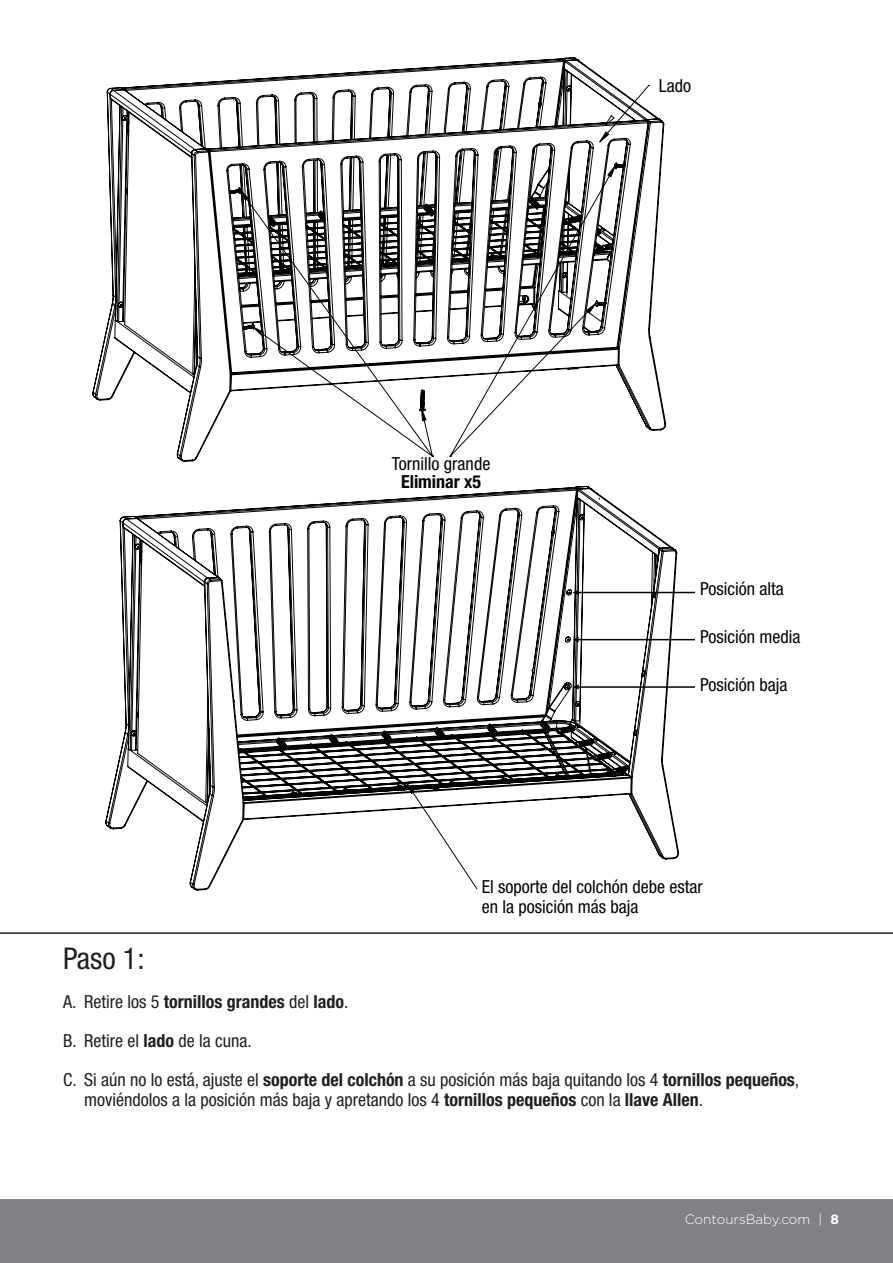
<style>
.page{position:relative;width:893px;height:1263px;background:#fff}
.page>*{position:absolute;margin:0;border:0;box-sizing:border-box;transform-origin:0 0}
.t1{font:condensed 30px "Helvetica Neue";color:#231f20}
.t2{font:condensed 18px "Helvetica Neue";color:#231f20}
.t3{font:condensed 18px/18px "Helvetica Neue";color:#040503;text-align:center}
.t4{font:700 condensed 18px "Helvetica Neue";color:#231f20}
.t5{font:300 13.5px "Gotham";color:#fff}
.s1{font-weight:700}
.s2{font-weight:400}
</style>
<div class="page">
<div style="left:0;top:1199px;width:893px;height:64px;background:#808285"></div>
<svg style="left:105px;top:486px;width:575px;height:405px"></svg>
<svg style="left:92px;top:57px;width:575px;height:405px"></svg>
<svg style="left:599px;top:85px;width:51px;height:58px"></svg>
<hr style="left:577px;top:592px;width:118px;height:1px;background:#040503">
<svg style="left:573px;top:590px;width:6px;height:5px"></svg>
<hr style="left:577px;top:639px;width:118px;height:1px;background:#040503">
<svg style="left:573px;top:637px;width:6px;height:5px"></svg>
<hr style="left:577px;top:686px;width:118px;height:2px;background:#040503">
<svg style="left:573px;top:684px;width:6px;height:6px"></svg>
<hr style="left:0;top:932px;width:892px;height:2px;background:#231f20">
<p class="t3" style="left:392px;top:455px;width:100px">Tornillo grande<br><span class="s1">Eliminar x5</span></p>
<p class="t3" style="left:659px;top:76px;width:34px">Lado</p>
<p class="t3" style="left:700px;top:579px;width:85px">Posición alta</p>
<p class="t3" style="left:700px;top:627px;width:102px">Posición media</p>
<p class="t3" style="left:700px;top:675px;width:89px">Posición baja</p>
<p class="t3" style="left:482px;top:877px;width:223px;line-height:19.5px;text-align:left">El soporte del colchón debe estar en la posición más baja</p>
<p class="t1" style="left:63px;top:941px;width:83px">Paso 1:</p>
<p class="t4" style="left:63px;top:991px;width:287px"><span class="s2">A. Retire los 5</span> tornillos grandes <span class="s2">del</span> lado<span class="s2">.</span></p>
<p class="t2" style="left:63px;top:1030px;width:190px">B. Retire el <span class="s1">lado</span> de la cuna.</p>
<p class="t2" style="left:63px;top:1069px;width:738px">C. Si aún no lo está, ajuste el <span class="s1">soporte del colchón</span> a su posición más baja quitando los 4 <span class="s1">tornillos pequeños</span>,</p>
<p class="t2" style="left:84px;top:1089px;width:620px">moviéndolos a la posición más baja y apretando los 4 <span class="s1">tornillos pequeños</span> con la <span class="s1">llave Allen</span>.</p>
<p class="t5" style="left:685px;top:1210px;width:156px">ContoursBaby.com | <span class="s1">8</span></p>
</div>
